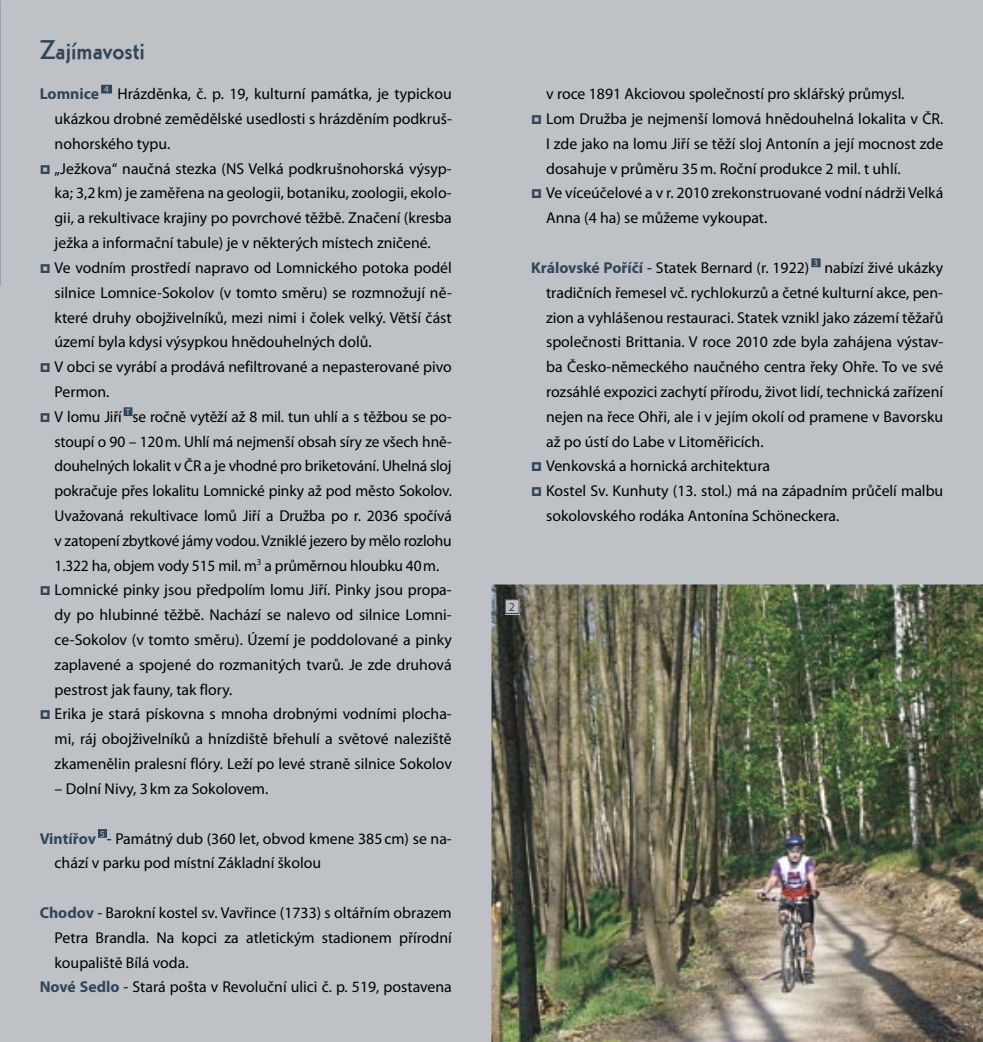
<style>
.page{position:relative;width:983px;height:1042px;background:#fff}
.page>*{position:absolute;margin:0;border:0;box-sizing:border-box;transform-origin:0 0}
.t1{font:26.25px "Geometric 231 AT Bold C";color:#31465a}
.t2{font:15.75px/24.8px "Myriad Pro";color:#000}
.t3{font:12.25px "Myriad Pro";color:#31465a}
.s1{font-weight:700;color:#31465a}
</style>
<div class="page">
<div style="left:0;top:0;width:982px;height:1042px;background:#bec1c5"></div>
<hr style="left:982px;top:0;width:1px;height:1042px;background:#31465a">
<img style="left:491px;top:584px;width:491px;height:458px">
<img style="left:506px;top:601px;width:11px;height:11px">
<div style="left:504px;top:599px;width:15px;height:15px;border:1px solid #31465a"></div>
<div style="left:811px;top:258px;width:9px;height:9px;background:#31465a"></div>
<div style="left:101px;top:85px;width:11px;height:8px;background:#31465a"></div>
<div style="left:124px;top:407px;width:8px;height:9px;background:#31465a"></div>
<div style="left:98px;top:829px;width:9px;height:9px;background:#31465a"></div>
<h1 class="t1" style="left:40px;top:32px;width:107px">Zajímavosti</h1>
<p class="t2" style="left:55px;top:82px;width:399px;text-indent:-15px"><span class="s1">Lomnice</span> <sup>4</sup> Hrázděnka, č. p. 19, kulturní památka, je typickou ukázkou drobné zemědělské usedlosti s hrázděním podkruš&shy;nohorského typu.<br>„Ježkova“ naučná stezka (NS Velká podkrušnohorská výsyp&shy;ka; 3,2 km) je zaměřena na geologii, botaniku, zoologii, ekolo&shy;gii, a rekultivace krajiny po povrchové těžbě. Značení (kresba ježka a informační tabule) je v některých místech zničené.<br>Ve vodním prostředí napravo od Lomnického potoka podél silnice Lomnice-Sokolov (v tomto směru) se rozmnožují ně&shy;které druhy obojživelníků, mezi nimi i čolek velký. Větší část území byla kdysi výsypkou hnědouhelných dolů.<br>V obci se vyrábí a prodává nefiltrované a nepasterované pivo Permon.<br>V lomu Jiří <sup>T</sup> se ročně vytěží až 8 mil. tun uhlí a s těžbou se po&shy;stoupí o 90 – 120 m. Uhlí má nejmenší obsah síry ze všech hně&shy;douhelných lokalit v ČR a je vhodné pro briketování. Uhelná sloj pokračuje přes lokalitu Lomnické pinky až pod město Sokolov.<br>Uvažovaná rekultivace lomů Jiří a Družba po r. 2036 spočívá v zatopení zbytkové jámy vodou. Vzniklé jezero by mělo rozlohu 1.322 ha, objem vody 515 mil. m<sup>3</sup> a průměrnou hloubku 40 m.<br>Lomnické pinky jsou předpolím lomu Jiří. Pinky jsou propa&shy;dy po hlubinné těžbě. Nachází se nalevo od silnice Lomni&shy;ce-Sokolov (v tomto směru). Území je poddolované a pinky zaplavené a spojené do rozmanitých tvarů. Je zde druhová pestrost jak fauny, tak flory.<br>Erika je stará pískovna s mnoha drobnými vodními plocha&shy;mi, ráj obojživelníků a hnízdiště břehulí a světové naleziště zkamenělin pralesní flóry. Leží po levé straně silnice Sokolov</p>
<p class="t2" style="left:55px;top:776px;width:215px">– Dolní Nivy, 3 km za Sokolovem.</p>
<p class="t2" style="left:55px;top:826px;width:398px;text-indent:-15px"><span class="s1">Vintířov</span> <sup>5</sup> - Památný dub (360 let, obvod kmene 385 cm) se na&shy;chází v parku pod místní Základní školou</p>
<p class="t2" style="left:40px;top:900px;width:413px"><span class="s1">Chodov</span> - Barokní kostel sv. Vavřince (1733) s oltářním obrazem</p>
<p class="t2" style="left:55px;top:925px;width:398px">Petra Brandla. Na kopci za atletickým stadionem přírodní</p>
<p class="t2" style="left:55px;top:950px;width:135px">koupaliště Bílá voda.</p>
<p class="t2" style="left:40px;top:975px;width:413px"><span class="s1">Nové Sedlo</span> - Stará pošta v Revoluční ulici č. p. 519, postavena</p>
<p class="t2" style="left:546px;top:82px;width:398px">v roce 1891 Akciovou společností pro sklářský průmysl.<br>Lom Družba je nejmenší lomová hnědouhelná lokalita v ČR.<br>I zde jako na lomu Jiří se těží sloj Antonín a její mocnost zde dosahuje v průměru 35 m. Roční produkce 2 mil. t uhlí.<br>Ve víceúčelové a v r. 2010 zrekonstruované vodní nádrži Velká Anna (4 ha) se můžeme vykoupat.</p>
<p class="t2" style="left:546px;top:255px;width:399px;text-indent:-15px"><span class="s1">Královské Poříčí</span> - Statek Bernard (r. 1922) <sup>3</sup> nabízí živé ukázky tradičních řemesel vč. rychlokurzů a četné kulturní akce, pen&shy;zion a vyhlášenou restauraci. Statek vznikl jako zázemí těžařů společnosti Brittania. V roce 2010 zde byla zahájena výstav&shy;ba Česko-německého naučného centra řeky Ohře. To ve své rozsáhlé expozici zachytí přírodu, život lidí, technická zařízení nejen na řece Ohři, ale i v jejím okolí od pramene v Bavorsku až po ústí do Labe v Litoměřicích.<br>Venkovská a hornická architektura<br>Kostel Sv. Kunhuty (13. stol.) má na západním průčelí malbu sokolovského rodáka Antonína Schöneckera.</p>
<p class="t3" style="left:509px;top:600px;width:8px">2</p>
</div>
